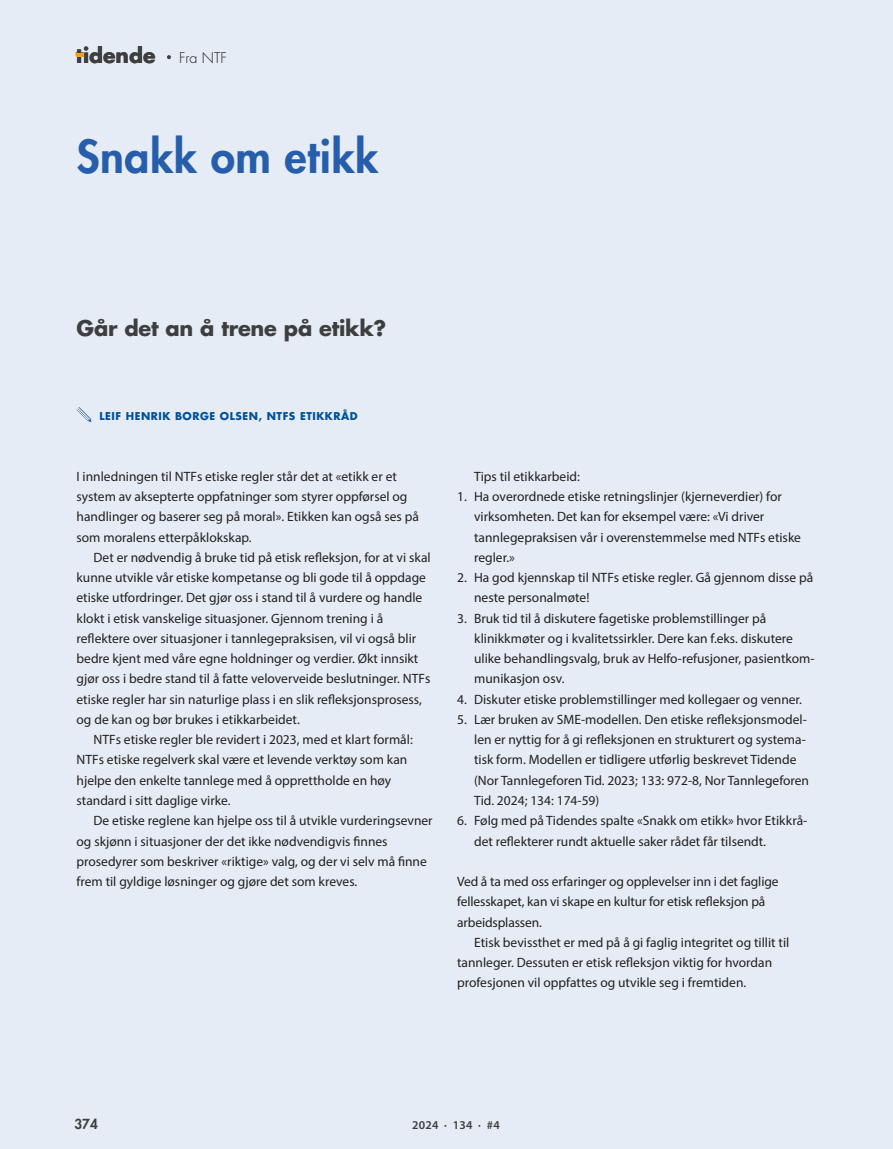
<style>
.page{position:relative;width:893px;height:1149px;background:#fff}
.page>*{position:absolute;margin:0;border:0;box-sizing:border-box;transform-origin:0 0}
.t1{font:800 44.25px "Futura Std";letter-spacing:.01em;color:#275eac}
.t2{font:700 21px "Futura Std";letter-spacing:-.01em;color:#3e3e3f}
.t3{font:700 20.4px "Futura Std";color:#3e3e3f}
.t4{font:300 14.4px "Futura Std";color:#231f20}
.t5{font:13.5px/20.2px "Myriad Pro";color:#231f20}
.t6{font:800 13.5px "Futura Std";color:#3e3e3f}
.t7{font:600 12px "Myriad Pro";letter-spacing:.02em;color:#3e3e3f}
.t8{font:700 10.5px "Futura Std";letter-spacing:.05em;color:#01529b}
</style>
<div class="page">
<div style="left:0;top:0;width:893px;height:1148px;background:#e5ecf5"></div>
<svg style="left:167px;top:55px;width:4px;height:4px"></svg>
<svg style="left:76px;top:53px;width:7px;height:3px"></svg>
<svg style="left:73px;top:403px;width:22px;height:22px"></svg>
<h3 class="t3" style="left:76px;top:42px;width:81px">tidende</h3>
<p class="t4" style="left:179px;top:49px;width:49px">Fra NTF</p>
<h1 class="t1" style="left:77px;top:128px;width:303px">Snakk om etikk</h1>
<h2 class="t2" style="left:77px;top:314px;width:311px">Går det an å trene på etikk?</h2>
<p class="t8" style="left:99px;top:409px;width:260px">LEIF HENRIK BORGE OLSEN, NTFS ETIKKRÅD</p>
<p class="t5" style="left:77px;top:465px;width:344px">I innledningen til NTFs etiske regler står det at «etikk er et system av aksepterte oppfatninger som styrer oppførsel og handlinger og baserer seg på moral». Etikken kan også ses på som moralens etterpåklokskap.</p>
<p class="t5" style="left:77px;top:546px;width:356px;text-indent:17px">Det er nødvendig å bruke tid på etisk refleksjon, for at vi skal kunne utvikle vår etiske kompetanse og bli gode til å oppdage etiske utfordringer. Det gjør oss i stand til å vurdere og handle klokt i etisk vanskelige situasjoner. Gjennom trening i å reflektere over situasjoner i tannlegepraksisen, vil vi også blir bedre kjent med våre egne holdninger og verdier. Økt innsikt gjør oss i bedre stand til å fatte veloverveide beslutninger. NTFs etiske regler har sin naturlige plass i en slik refleksjonsprosess, og de kan og bør brukes i etikkarbeidet.</p>
<p class="t5" style="left:77px;top:729px;width:338px;text-indent:17px">NTFs etiske regler ble revidert i 2023, med et klart formål:<br>NTFs etiske regelverk skal være et levende verktøy som kan hjelpe den enkelte tannlege med å opprettholde en høy standard i sitt daglige virke.</p>
<p class="t5" style="left:77px;top:810px;width:358px;text-indent:17px">De etiske reglene kan hjelpe oss til å utvikle vurderingsevner og skjønn i situasjoner der det ikke nødvendigvis finnes prosedyrer som beskriver «riktige» valg, og der vi selv må finne frem til gyldige løsninger og gjøre det som kreves.</p>
<p class="t5" style="left:474px;top:465px;width:107px">Tips til etikkarbeid:</p>
<p class="t5" style="left:474px;top:486px;width:328px;text-indent:-17px">1. Ha overordnede etiske retningslinjer (kjerneverdier) for virksomheten. Det kan for eksempel være: «Vi driver tannlegepraksisen vår i overenstemmelse med NTFs etiske regler.»</p>
<p class="t5" style="left:474px;top:567px;width:341px;text-indent:-17px">2. Ha god kjennskap til NTFs etiske regler. Gå gjennom disse på neste personalmøte!</p>
<p class="t5" style="left:474px;top:607px;width:342px;text-indent:-17px">3. Bruk tid til å diskutere fagetiske problemstillinger på klinikkmøter og i kvalitetssirkler. Dere kan f.eks. diskutere ulike behandlingsvalg, bruk av Helfo-refusjoner, pasientkom&shy;munikasjon osv.</p>
<p class="t5" style="left:457px;top:688px;width:346px">4. Diskuter etiske problemstillinger med kollegaer og venner.</p>
<p class="t5" style="left:474px;top:708px;width:336px;text-indent:-17px">5. Lær bruken av SME-modellen. Den etiske refleksjonsmodel&shy;len er nyttig for å gi refleksjonen en strukturert og systema&shy;tisk form. Modellen er tidligere utførlig beskrevet Tidende (Nor Tannlegeforen Tid. 2023; 133: 972-8, Nor Tannlegeforen Tid. 2024; 134: 174-59)</p>
<p class="t5" style="left:474px;top:810px;width:335px;text-indent:-17px">6. Følg med på Tidendes spalte «Snakk om etikk» hvor Etikkrå&shy;det reflekterer rundt aktuelle saker rådet får tilsendt.</p>
<p class="t5" style="left:457px;top:870px;width:323px">Ved å ta med oss erfaringer og opplevelser inn i det faglige fellesskapet, kan vi skape en kultur for etisk refleksjon på arbeidsplassen.</p>
<p class="t5" style="left:457px;top:931px;width:334px;text-indent:17px">Etisk bevissthet er med på å gi faglig integritet og tillit til tannleger. Dessuten er etisk refleksjon viktig for hvordan profesjonen vil oppfattes og utvikle seg i fremtiden.</p>
<p class="t6" style="left:74px;top:1115px;width:25px">374</p>
<p class="t7" style="left:412px;top:1117px;width:89px">2024 · 134 · #4</p>
</div>
